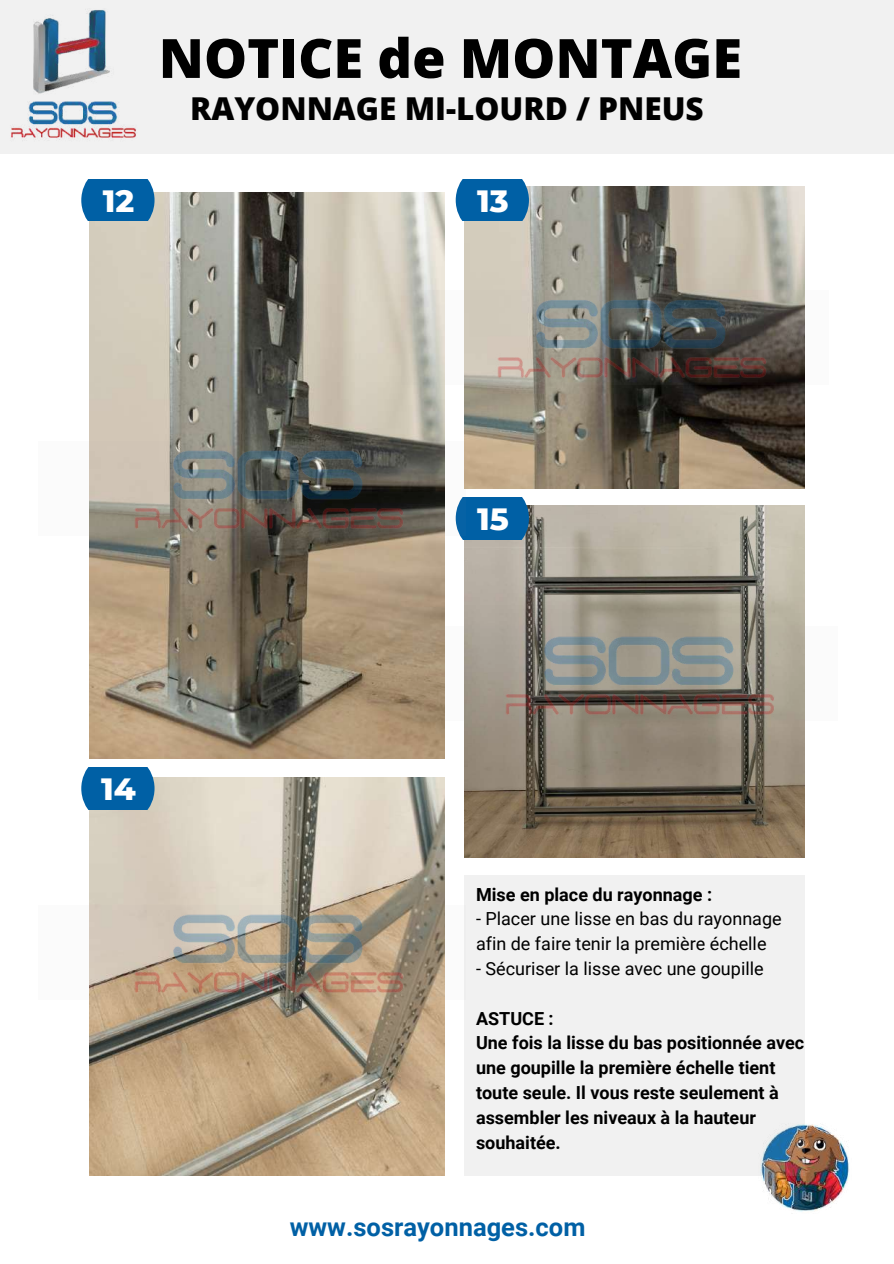
<style>
.page{position:relative;width:894px;height:1264px;background:#fff}
.page>*{position:absolute;margin:0;border:0;box-sizing:border-box;transform-origin:0 0}
.t1{font:800 54.15px "Open Sans";color:#000}
.t2{font:800 31.5px "Open Sans";color:#000}
.t3{font:800 31.35px "Montserrat";color:#fff}
.t4{font:700 25.5px "Roboto";color:#0060a5}
.t5{font:700 18px/24.8px "Roboto";color:#000}
.t6{font:18px/24.8px "Roboto";color:#000}
</style>
<div class="page">
<img style="left:89px;top:192px;width:355px;height:566px">
<img style="left:757px;top:1120px;width:92px;height:92px">
<img style="left:89px;top:777px;width:355px;height:398px">
<div style="left:81px;top:767px;width:73px;height:42px;background:#0060a5"></div>
<img style="left:464px;top:506px;width:340px;height:351px">
<div style="left:81px;top:179px;width:73px;height:42px;background:#0060a5"></div>
<div style="left:464px;top:875px;width:340px;height:300px;background:#f1f1f1"></div>
<div style="left:459px;top:497px;width:70px;height:42px;background:#0060a5"></div>
<img style="left:464px;top:187px;width:340px;height:302px">
<svg style="left:455px;top:179px;width:74px;height:42px;background:#1069a9"></svg>
<div style="left:0;top:0;width:893px;height:154px;background:#f1f1f1"></div>
<svg style="left:89px;top:441px;width:376px;height:94px"></svg>
<img style="left:120px;top:441px;width:294px;height:103px">
<svg style="left:401px;top:290px;width:404px;height:95px"></svg>
<img style="left:483px;top:290px;width:293px;height:104px">
<svg style="left:410px;top:626px;width:395px;height:95px"></svg>
<img style="left:491px;top:626px;width:294px;height:104px">
<svg style="left:89px;top:905px;width:356px;height:94px;background:#b1a38f"></svg>
<img style="left:120px;top:905px;width:294px;height:103px">
<h3 class="t3" style="left:103px;top:181px;width:33px">12</h3>
<h1 class="t1" style="left:159px;top:20px;width:584px">NOTICE de MONTAGE</h1>
<h2 class="t2" style="left:190px;top:86px;width:515px">RAYONNAGE MI-LOURD / PNEUS</h2>
<h3 class="t3" style="left:477px;top:181px;width:33px">13</h3>
<h3 class="t3" style="left:101px;top:769px;width:36px">14</h3>
<h3 class="t3" style="left:477px;top:499px;width:33px">15</h3>
<p class="t5" style="left:476px;top:882px;width:237px">Mise en place du rayonnage :</p>
<p class="t6" style="left:476px;top:906px;width:307px">- Placer une lisse en bas du rayonnage afin de faire tenir la première échelle</p>
<p class="t6" style="left:476px;top:956px;width:289px">- Sécuriser la lisse avec une goupille</p>
<p class="t5" style="left:476px;top:1006px;width:330px">ASTUCE :<br>Une fois la lisse du bas positionnée avec une goupille la première échelle tient toute seule. Il vous reste seulement à assembler les niveaux à la hauteur souhaitée.</p>
<h3 class="t4" style="left:290px;top:1212px;width:297px">www.sosrayonnages.com</h3>
</div>
